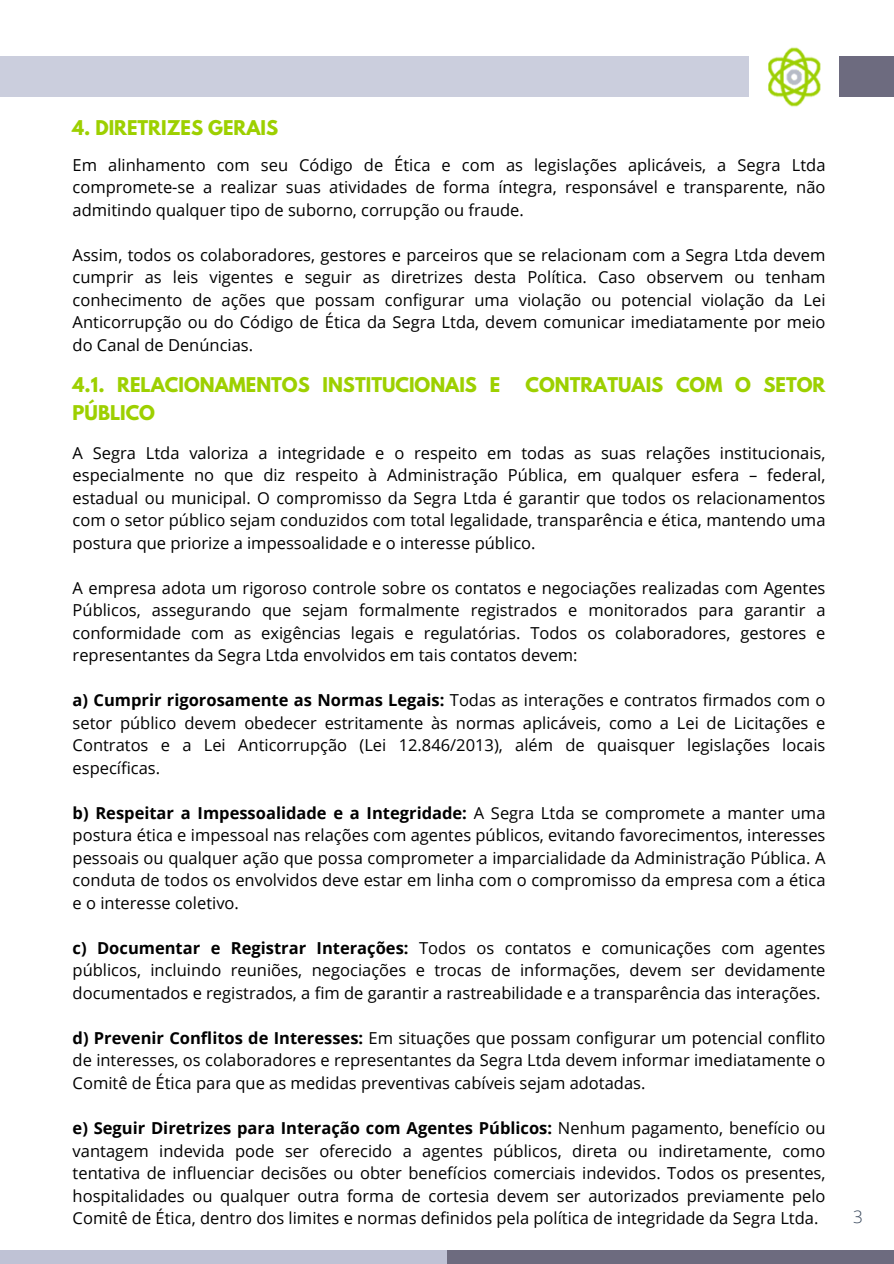
<style>
.page{position:relative;width:894px;height:1264px;background:#fff}
.page>*{position:absolute;margin:0;border:0;box-sizing:border-box;transform-origin:0 0}
.t1{font:700 18px "League Spartan";color:#9dd000}
.t2{font:300 17.1px "Open Sans";color:#37465a}
.t3{font:16.5px/22.5px "Open Sans";color:#000;text-align:justify}
.s1{font-weight:700}
</style>
<div class="page">
<img style="left:768px;top:47px;width:53px;height:60px">
<div style="left:446px;top:1250px;width:447px;height:13px;background:#6d6b7f"></div>
<div style="left:0;top:1250px;width:446px;height:13px;background:#bfc2d5"></div>
<div style="left:0;top:57px;width:748px;height:40px;background:#cbcedd"></div>
<div style="left:839px;top:57px;width:54px;height:40px;background:#6d6b7f"></div>
<p class="t1" style="left:72px;top:118px;width:207px">4. DIRETRIZES GERAIS</p>
<p class="t3" style="left:73px;top:153px;width:754px">Em alinhamento com seu Código de Ética e com as legislações aplicáveis, a Segra Ltda compromete-se a realizar suas atividades de forma íntegra, responsável e transparente, não admitindo qualquer tipo de suborno, corrupção ou fraude.</p>
<p class="t3" style="left:73px;top:243px;width:754px">Assim, todos os colaboradores, gestores e parceiros que se relacionam com a Segra Ltda devem cumprir as leis vigentes e seguir as diretrizes desta Política. Caso observem ou tenham conhecimento de ações que possam configurar uma violação ou potencial violação da Lei Anticorrupção ou do Código de Ética da Segra Ltda, devem comunicar imediatamente por meio do Canal de Denúncias.</p>
<p class="t1" style="left:73px;top:376px;width:429px">4.1. RELACIONAMENTOS INSTITUCIONAIS E</p>
<p class="t1" style="left:525px;top:376px;width:301px">CONTRATUAIS COM O SETOR</p>
<p class="t1" style="left:73px;top:404px;width:84px">PÚBLICO</p>
<p class="t3" style="left:73px;top:441px;width:754px">A Segra Ltda valoriza a integridade e o respeito em todas as suas relações institucionais, especialmente no que diz respeito à Administração Pública, em qualquer esfera – federal, estadual ou municipal. O compromisso da Segra Ltda é garantir que todos os relacionamentos com o setor público sejam conduzidos com total legalidade, transparência e ética, mantendo uma postura que priorize a impessoalidade e o interesse público.</p>
<p class="t3" style="left:73px;top:576px;width:754px">A empresa adota um rigoroso controle sobre os contatos e negociações realizadas com Agentes Públicos, assegurando que sejam formalmente registrados e monitorados para garantir a conformidade com as exigências legais e regulatórias. Todos os colaboradores, gestores e representantes da Segra Ltda envolvidos em tais contatos devem:</p>
<p class="t3" style="left:73px;top:688px;width:754px"><span class="s1">a) Cumprir rigorosamente as Normas Legais:</span> Todas as interações e contratos firmados com o setor público devem obedecer estritamente às normas aplicáveis, como a Lei de Licitações e Contratos e a Lei Anticorrupção (Lei 12.846/2013), além de quaisquer legislações locais específicas.</p>
<p class="t3" style="left:73px;top:801px;width:754px"><span class="s1">b) Respeitar a Impessoalidade e a Integridade:</span> A Segra Ltda se compromete a manter uma postura ética e impessoal nas relações com agentes públicos, evitando favorecimentos, interesses pessoais ou qualquer ação que possa comprometer a imparcialidade da Administração Pública. A conduta de todos os envolvidos deve estar em linha com o compromisso da empresa com a ética e o interesse coletivo.</p>
<p class="t3" style="left:73px;top:936px;width:754px"><span class="s1">c) Documentar e Registrar Interações:</span> Todos os contatos e comunicações com agentes públicos, incluindo reuniões, negociações e trocas de informações, devem ser devidamente documentados e registrados, a fim de garantir a rastreabilidade e a transparência das interações.</p>
<p class="t3" style="left:73px;top:1026px;width:754px"><span class="s1">d) Prevenir Conflitos de Interesses:</span> Em situações que possam configurar um potencial conflito de interesses, os colaboradores e representantes da Segra Ltda devem informar imediatamente o Comitê de Ética para que as medidas preventivas cabíveis sejam adotadas.</p>
<p class="t3" style="left:73px;top:1116px;width:754px"><span class="s1">e) Seguir Diretrizes para Interação com Agentes Públicos:</span> Nenhum pagamento, benefício ou vantagem indevida pode ser oferecido a agentes públicos, direta ou indiretamente, como tentativa de influenciar decisões ou obter benefícios comerciais indevidos. Todos os presentes, hospitalidades ou qualquer outra forma de cortesia devem ser autorizados previamente pelo Comitê de Ética, dentro dos limites e normas definidos pela política de integridade da Segra Ltda.</p>
<p class="t2" style="left:852px;top:1204px;width:11px">3</p>
</div>
